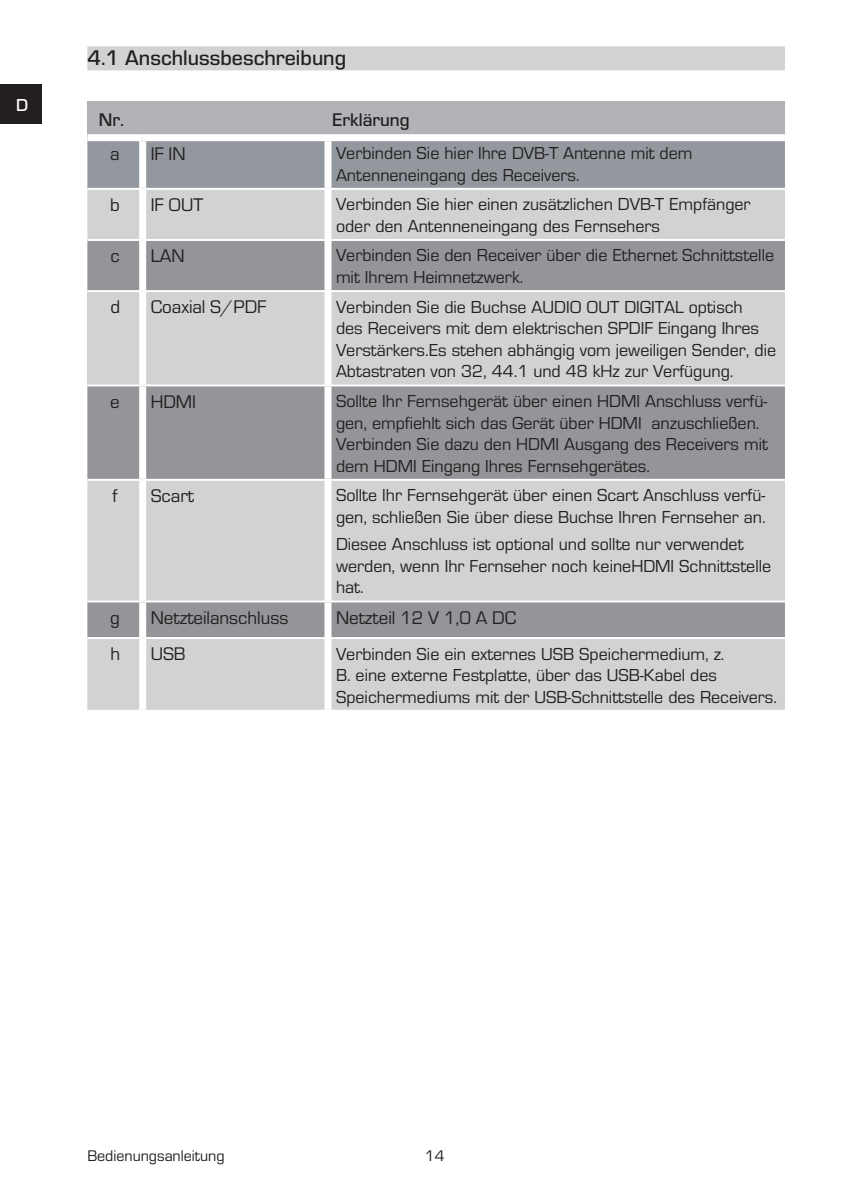
<style>
.page{position:relative;width:844px;height:1196px;background:#fff}
.page>*{position:absolute;margin:0;border:0;box-sizing:border-box;transform-origin:0 0}
.t1{font:500 22px "Eurostile OT";color:#231f20}
.t2{font:19px "Eurostile OT";color:#231f20}
.t3{font:500 19px "Eurostile OT";color:#231f20}
.t4{font:18px/21.6px "Eurostile OT";color:#231f20}
.t5{font:500 18px "Eurostile OT";color:#fff}
.t6{font:16px "Eurostile OT";color:#231f20}
</style>
<div class="page">
<div style="left:0;top:85px;width:42px;height:39px;background:#231f20"></div>
<div style="left:87px;top:46px;width:698px;height:24px;background:#d1d2d4"></div>
<div style="left:87px;top:101px;width:698px;height:37px;background:#b2b3b7"></div>
<svg style="left:87px;top:141px;width:698px;height:98px;background:#b3b6ba"></svg>
<div style="left:87px;top:241px;width:698px;height:396px;background:#939598"></div>
<div style="left:146px;top:241px;width:639px;height:238px;background:#939598"></div>
<div style="left:87px;top:291px;width:56px;height:94px;background:#d1d2d4"></div>
<div style="left:146px;top:292px;width:639px;height:92px;background:#d1d2d4"></div>
<div style="left:87px;top:481px;width:698px;height:119px;background:#d1d2d4"></div>
<div style="left:87px;top:639px;width:698px;height:70px;background:#d1d2d4"></div>
<div style="left:87px;top:134px;width:56px;height:7px;background:#fff"></div>
<div style="left:143px;top:134px;width:185px;height:7px;background:#fff"></div>
<div style="left:139px;top:141px;width:7px;height:47px;background:#fff"></div>
<div style="left:328px;top:134px;width:457px;height:7px;background:#fff"></div>
<div style="left:324px;top:141px;width:7px;height:47px;background:#fff"></div>
<div style="left:139px;top:190px;width:7px;height:49px;background:#fff"></div>
<div style="left:324px;top:190px;width:7px;height:49px;background:#fff"></div>
<div style="left:139px;top:241px;width:7px;height:49px;background:#fff"></div>
<div style="left:324px;top:241px;width:7px;height:49px;background:#fff"></div>
<div style="left:139px;top:292px;width:7px;height:92px;background:#fff"></div>
<div style="left:324px;top:292px;width:7px;height:92px;background:#fff"></div>
<div style="left:139px;top:386px;width:7px;height:93px;background:#fff"></div>
<div style="left:324px;top:386px;width:7px;height:93px;background:#fff"></div>
<div style="left:139px;top:481px;width:7px;height:119px;background:#fff"></div>
<div style="left:324px;top:481px;width:7px;height:119px;background:#fff"></div>
<div style="left:139px;top:602px;width:7px;height:35px;background:#fff"></div>
<div style="left:324px;top:602px;width:7px;height:35px;background:#fff"></div>
<div style="left:139px;top:639px;width:7px;height:70px;background:#fff"></div>
<div style="left:324px;top:639px;width:7px;height:70px;background:#fff"></div>
<hr style="left:87px;top:188px;width:56px;height:2px;background:#fff">
<hr style="left:143px;top:188px;width:185px;height:2px;background:#fff">
<hr style="left:328px;top:188px;width:457px;height:2px;background:#fff">
<hr style="left:87px;top:290px;width:56px;height:2px;background:#fff">
<hr style="left:143px;top:290px;width:185px;height:2px;background:#fff">
<hr style="left:328px;top:290px;width:457px;height:2px;background:#fff">
<hr style="left:87px;top:384px;width:56px;height:2px;background:#fff">
<hr style="left:143px;top:384px;width:185px;height:2px;background:#fff">
<hr style="left:328px;top:384px;width:457px;height:2px;background:#fff">
<hr style="left:87px;top:479px;width:56px;height:2px;background:#fff">
<hr style="left:143px;top:479px;width:185px;height:2px;background:#fff">
<hr style="left:328px;top:479px;width:457px;height:2px;background:#fff">
<hr style="left:87px;top:600px;width:56px;height:2px;background:#fff">
<hr style="left:143px;top:600px;width:185px;height:2px;background:#fff">
<hr style="left:328px;top:600px;width:457px;height:2px;background:#fff">
<p class="t5" style="left:16px;top:95px;width:14px">D</p>
<p class="t1" style="left:87px;top:45px;width:260px">4.1 Anschlussbeschreibung</p>
<p class="t3" style="left:99px;top:110px;width:27px">Nr.</p>
<p class="t3" style="left:332px;top:110px;width:79px">Erklärung</p>
<p class="t2" style="left:110px;top:143px;width:11px">a</p>
<p class="t2" style="left:151px;top:143px;width:36px">IF IN</p>
<p class="t4" style="left:336px;top:143px;width:358px">Verbinden Sie hier Ihre DVB-T Antenne mit dem<br>Antenneneingang des Receivers.</p>
<p class="t2" style="left:110px;top:194px;width:11px">b</p>
<p class="t2" style="left:151px;top:194px;width:54px">IF OUT</p>
<p class="t4" style="left:336px;top:194px;width:416px">Verbinden Sie hier einen zusätzlichen DVB-T Empfänger oder den Antenneneingang des Fernsehers</p>
<p class="t2" style="left:110px;top:246px;width:11px">c</p>
<p class="t2" style="left:151px;top:246px;width:36px">LAN</p>
<p class="t4" style="left:336px;top:245px;width:439px">Verbinden Sie den Receiver über die Ethernet Schnittstelle mit Ihrem Heimnetzwerk.</p>
<p class="t2" style="left:110px;top:297px;width:11px">d</p>
<p class="t2" style="left:151px;top:297px;width:117px">Coaxial S/PDF</p>
<p class="t4" style="left:336px;top:296px;width:441px">Verbinden Sie die Buchse AUDIO OUT DIGITAL optisch<br>des Receivers mit dem elektrischen SPDIF Eingang Ihres Verstärkers.Es stehen abhängig vom jeweiligen Sender, die Abtastraten von 32, 44.1 und 48 kHz zur Verfügung.</p>
<p class="t2" style="left:110px;top:391px;width:11px">e</p>
<p class="t2" style="left:151px;top:391px;width:47px">HDMI</p>
<p class="t4" style="left:336px;top:390px;width:433px">Sollte Ihr Fernsehgerät über einen HDMI Anschluss verfü&shy;gen, empfiehlt sich das Gerät über HDMI anzuschließen.<br>Verbinden Sie dazu den HDMI Ausgang des Receivers mit dem HDMI Eingang Ihres Fernsehgerätes.</p>
<p class="t2" style="left:112px;top:485px;width:7px">f</p>
<p class="t2" style="left:151px;top:485px;width:45px">Scart</p>
<p class="t4" style="left:336px;top:485px;width:431px">Sollte Ihr Fernsehgerät über einen Scart Anschluss verfü&shy;gen, schließen Sie über diese Buchse Ihren Fernseher an.</p>
<p class="t4" style="left:336px;top:533px;width:437px">Diesee Anschluss ist optional und sollte nur verwendet werden, wenn Ihr Fernseher noch keineHDMI Schnittstelle hat.</p>
<p class="t2" style="left:110px;top:607px;width:11px">g</p>
<p class="t2" style="left:151px;top:607px;width:139px">Netzteilanschluss</p>
<p class="t2" style="left:336px;top:607px;width:182px">Netzteil 12 V 1,0 A DC</p>
<p class="t2" style="left:110px;top:643px;width:11px">h</p>
<p class="t2" style="left:151px;top:643px;width:36px">USB</p>
<p class="t4" style="left:336px;top:643px;width:442px">Verbinden Sie ein externes USB Speichermedium, z.<br>B. eine externe Festplatte, über das USB-Kabel des<br>Speichermediums mit der USB-Schnittstelle des Receivers.</p>
<p class="t6" style="left:87px;top:1146px;width:139px">Bedienungsanleitung</p>
<p class="t6" style="left:425px;top:1146px;width:21px">14</p>
</div>
